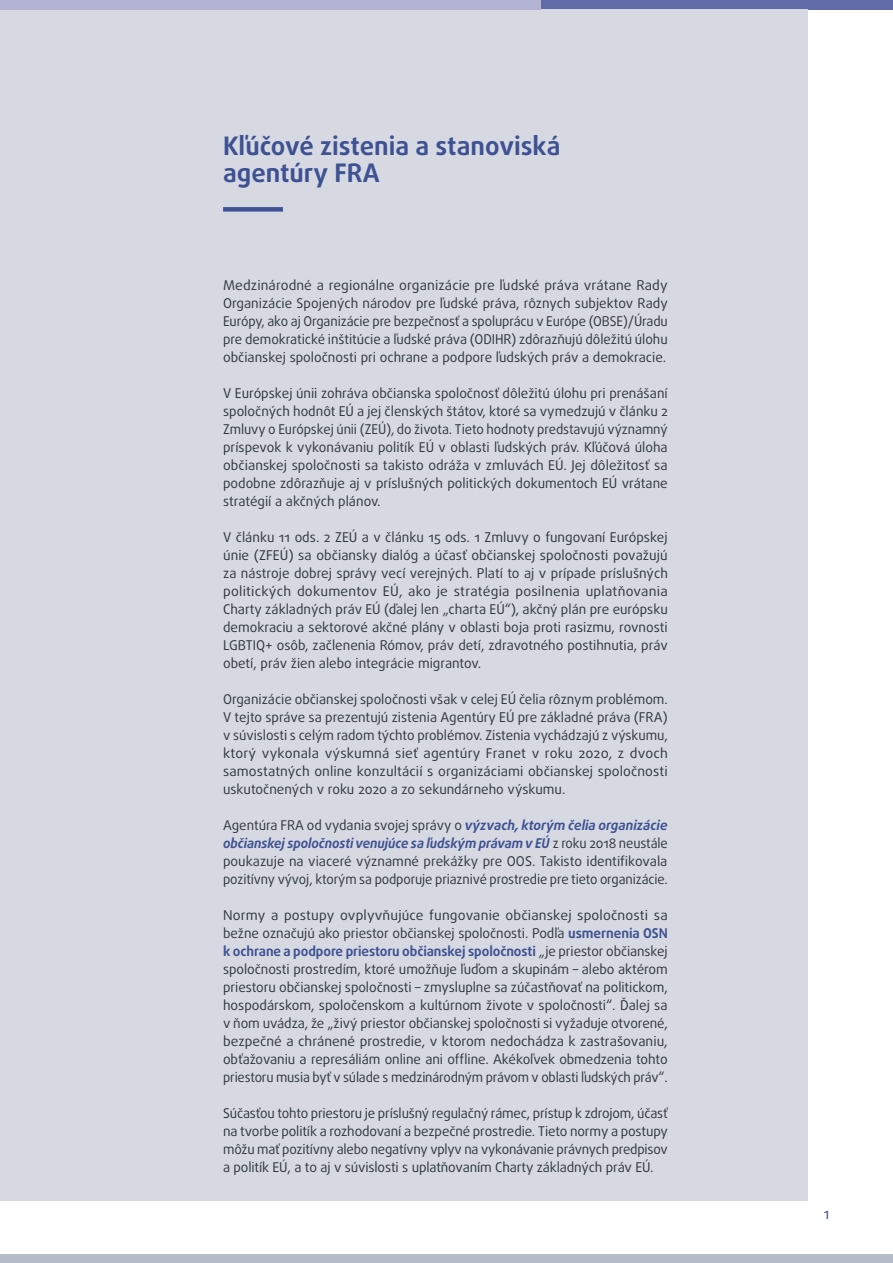
<style>
.page{position:relative;width:893px;height:1263px;background:#fff}
.page>*{position:absolute;margin:0;border:0;box-sizing:border-box;transform-origin:0 0}
.key_findings_title{font:700 25.5px/27px "Daxline Pro";color:#3e5293}
.body_text{font:13.5px/18px "Daxline Pro";letter-spacing:-.01em;color:#2f383f;text-align:justify}
.t1{font:500 11.25px "Daxline Pro";color:#3e5293}
.s1{font-weight:700;font-style:italic;color:#3e5293}
.s2{font-weight:700;color:#3e5293}
</style>
<div class="page">
<div style="left:540px;top:0;width:353px;height:10px;background:#616ba5"></div>
<div style="left:0;top:9px;width:808px;height:1192px;background:#d7d9e2"></div>
<div style="left:0;top:0;width:540px;height:10px;background:#b3b3d4"></div>
<div style="left:0;top:1254px;width:893px;height:9px;background:#b6bbca"></div>
<div style="left:223px;top:207px;width:60px;height:5px;background:#3e5293"></div>
<h1 class="key_findings_title" style="left:223px;top:132px;width:339px">Kľúčové zistenia a stanoviská agentúry FRA</h1>
<p class="body_text" style="left:223px;top:276px;width:446px">Medzinárodné a regionálne organizácie pre ľudské práva vrátane Rady Organizácie Spojených národov pre ľudské práva, rôznych subjektov Rady Európy, ako aj Organizácie pre bezpečnosť a spoluprácu v Európe (OBSE)/Úradu pre demokratické inštitúcie a ľudské práva (ODIHR) zdôrazňujú dôležitú úlohu občianskej spoločnosti pri ochrane a podpore ľudských práv a demokracie.</p>
<p class="body_text" style="left:223px;top:384px;width:446px">V Európskej únii zohráva občianska spoločnosť dôležitú úlohu pri prenášaní spoločných hodnôt EÚ a jej členských štátov, ktoré sa vymedzujú v článku 2<br>Zmluvy o Európskej únii (ZEÚ), do života. Tieto hodnoty predstavujú významný príspevok k vykonávaniu politík EÚ v oblasti ľudských práv. Kľúčová úloha občianskej spoločnosti sa takisto odráža v zmluvách EÚ. Jej dôležitosť sa podobne zdôrazňuje aj v príslušných politických dokumentoch EÚ vrátane stratégií a akčných plánov.</p>
<p class="body_text" style="left:223px;top:528px;width:446px">V článku 11 ods. 2 ZEÚ a v článku 15 ods. 1 Zmluvy o fungovaní Európskej únie (ZFEÚ) sa občiansky dialóg a účasť občianskej spoločnosti považujú za nástroje dobrej správy vecí verejných. Platí to aj v prípade príslušných politických dokumentov EÚ, ako je stratégia posilnenia uplatňovania Charty základných práv EÚ (ďalej len „charta EÚ“), akčný plán pre európsku demokraciu a sektorové akčné plány v oblasti boja proti rasizmu, rovnosti LGBTIQ+ osôb, začlenenia Rómov, práv detí, zdravotného postihnutia, práv obetí, práv žien alebo integrácie migrantov.</p>
<p class="body_text" style="left:223px;top:690px;width:446px">Organizácie občianskej spoločnosti však v celej EÚ čelia rôznym problémom.<br>V tejto správe sa prezentujú zistenia Agentúry EÚ pre základné práva (FRA) v súvislosti s celým radom týchto problémov. Zistenia vychádzajú z výskumu, ktorý vykonala výskumná sieť agentúry Franet v roku 2020, z dvoch samostatných online konzultácií s organizáciami občianskej spoločnosti uskutočnených v roku 2020 a zo sekundárneho výskumu.</p>
<p class="body_text" style="left:223px;top:816px;width:446px">Agentúra FRA od vydania svojej správy o <span class="s1">výzvach, ktorým čelia organizácie občianskej spoločnosti venujúce sa ľudským právam v EÚ</span> z roku 2018 neustále poukazuje na viaceré významné prekážky pre OOS. Takisto identifikovala pozitívny vývoj, ktorým sa podporuje priaznivé prostredie pre tieto organizácie.</p>
<p class="body_text" style="left:223px;top:906px;width:446px">Normy a postupy ovplyvňujúce fungovanie občianskej spoločnosti sa bežne označujú ako priestor občianskej spoločnosti. Podľa <span class="s2">usmernenia OSN k ochrane a podpore priestoru občianskej spoločnosti</span> „je priestor občianskej spoločnosti prostredím, ktoré umožňuje ľuďom a skupinám – alebo aktérom priestoru občianskej spoločnosti – zmysluplne sa zúčastňovať na politickom, hospodárskom, spoločenskom a kultúrnom živote v spoločnosti“. Ďalej sa v ňom uvádza, že „živý priestor občianskej spoločnosti si vyžaduje otvorené, bezpečné a chránené prostredie, v ktorom nedochádza k zastrašovaniu, obťažovaniu a represáliám online ani offline. Akékoľvek obmedzenia tohto priestoru musia byť v súlade s medzinárodným právom v oblasti ľudských práv“.</p>
<p class="body_text" style="left:223px;top:1104px;width:446px">Súčasťou tohto priestoru je príslušný regulačný rámec, prístup k zdrojom, účasť na tvorbe politík a rozhodovaní a bezpečné prostredie. Tieto normy a postupy môžu mať pozitívny alebo negatívny vplyv na vykonávanie právnych predpisov a politík EÚ, a to aj v súvislosti s uplatňovaním Charty základných práv EÚ.</p>
<p class="t1" style="left:824px;top:1207px;width:6px">1</p>
</div>
